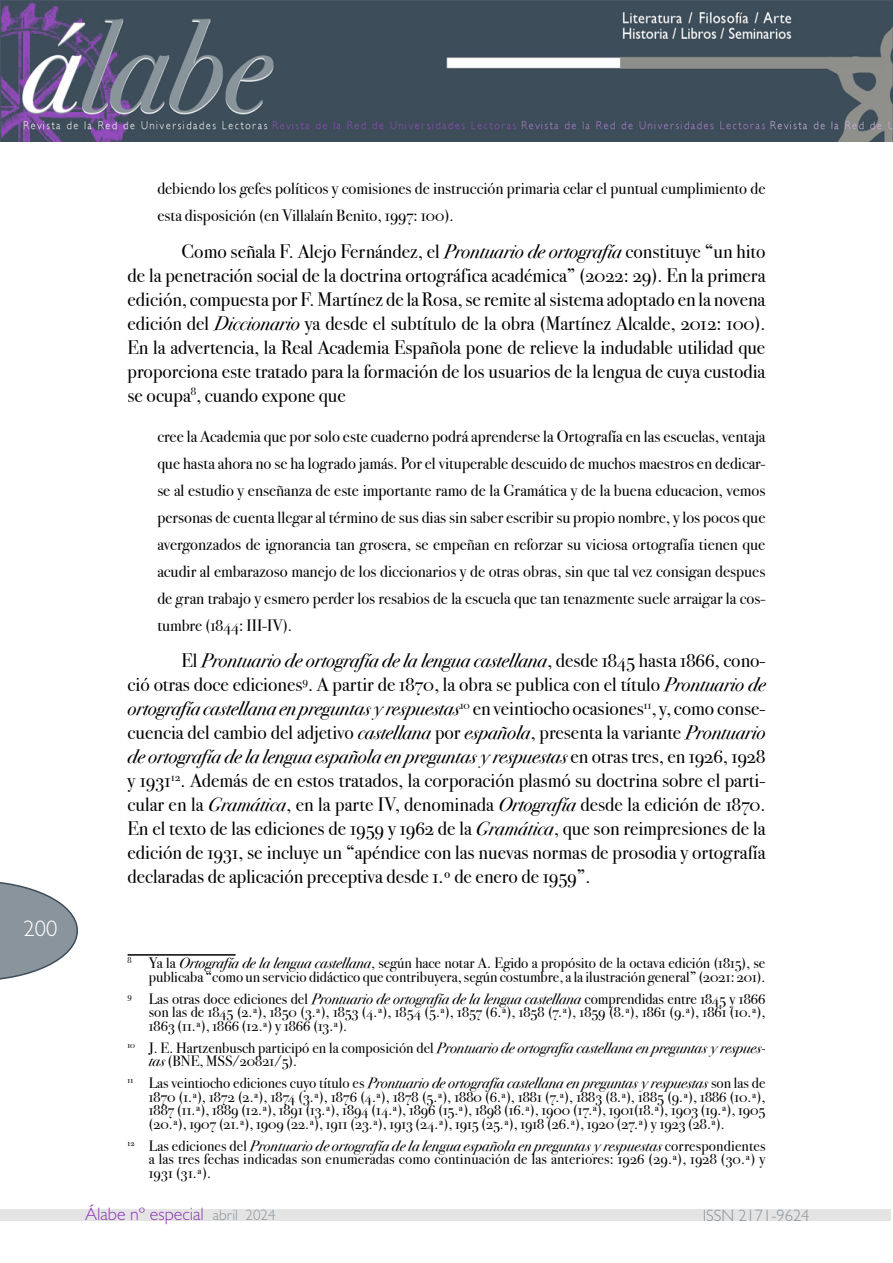
<style>
.page{position:relative;width:893px;height:1263px;background:#fff}
.page>*{position:absolute;margin:0;border:0;box-sizing:border-box;transform-origin:0 0}
.t1{font:300 22.5px "Gill Sans";color:#fff}
.t2{font:19.5px/24px "Bodoni Svty Two OSITCTT Book";color:#000;text-align:justify}
.t3{font:19.5px "Bodoni Svty Two OSITCTT Book It";color:#000}
.t4{font:300 18px "Gill Sans";color:#9038b7}
.t5{font:16.5px/27px "Bodoni Svty Two OSITCTT Book";color:#000}
.t6{font:300 16.5px "Gill Sans";color:#8b959c}
.t7{font:15px/13.5px "Bodoni Svty Two OSITCTT Book";color:#000;text-align:justify}
.t8{font:15px "Bodoni Svty Two OSITCTT Book It";color:#000}
.s1{font-family:"Bodoni Svty Two OSITCTT Book It"}
.s2{font-family:"Bodoni Svty Two OSITCTT Book"}
.s3{font-size:15px;color:#8b959c}
</style>
<div class="page">
<svg style="left:0;top:882px;width:78px;height:98px"></svg>
<img style="left:0;top:0;width:893px;height:141px">
<div style="left:0;top:1210px;width:891px;height:11px;background:#e4e4e4"></div>
<hr style="left:128px;top:954px;width:108px;height:2px;background:#000">
<p class="t1" style="left:24px;top:915px;width:35px">200</p>
<p class="t5" style="left:157px;top:175px;width:610px">debiendo los gefes políticos y comisiones de instrucción primaria celar el puntual cumplimiento de esta disposición (en Villalaín Benito, 1997: 100).</p>
<p class="t2" style="left:128px;top:239px;width:639px;text-indent:54px">Como señala F. Alejo Fernández, el <span class="s1">Prontuario de ortografía</span> constituye “un hito de la penetración social de la doctrina ortográfica académica” (2022: 29). En la primera edición, compuesta por F. Martínez de la Rosa, se remite al sistema adoptado en la novena edición del <span class="s1">Diccionario</span> ya desde el subtítulo de la obra (Martínez Alcalde, 2012: 100).<br>En la advertencia, la Real Academia Española pone de relieve la indudable utilidad que proporciona este tratado para la formación de los usuarios de la lengua de cuya custodia se ocupa<sup>8</sup>, cuando expone que</p>
<p class="t5" style="left:157px;top:423px;width:610px;text-align:justify">cree la Academia que por solo este cuaderno podrá aprenderse la Ortografía en las escuelas, ventaja que hasta ahora no se ha logrado jamás. Por el vituperable descuido de muchos maestros en dedicar&shy;se al estudio y enseñanza de este importante ramo de la Gramática y de la buena educacion, vemos personas de cuenta llegar al término de sus dias sin saber escribir su propio nombre, y los pocos que avergonzados de ignorancia tan grosera, se empeñan en reforzar su viciosa ortografía tienen que acudir al embarazoso manejo de los diccionarios y de otras obras, sin que tal vez consigan despues de gran trabajo y esmero perder los resabios de la escuela que tan tenazmente suele arraigar la cos&shy;tumbre (1844: III-IV).</p>
<p class="t3" style="left:182px;top:649px;width:585px"><span class="s2">El</span> Prontuario de ortografía de la lengua castellana<span class="s2">, desde 1845 hasta 1866, cono-</span></p>
<p class="t2" style="left:128px;top:673px;width:639px">ció otras doce ediciones<sup>9</sup>. A partir de 1870, la obra se publica con el título <span class="s1">Prontuario de</span></p>
<p class="t3" style="left:128px;top:697px;width:639px">ortografía castellana en preguntas y respuestas<sup>10</sup> <span class="s2">en veintiocho ocasiones</span><sup>11</sup><span class="s2">, y, como conse-</span></p>
<p class="t2" style="left:128px;top:721px;width:639px">cuencia del cambio del adjetivo <span class="s1">castellana</span> por <span class="s1">española</span>, presenta la variante <span class="s1">Prontuario</span></p>
<p class="t3" style="left:128px;top:745px;width:639px">de ortografía de la lengua española en preguntas y respuestas <span class="s2">en otras tres, en 1926, 1928</span></p>
<p class="t2" style="left:128px;top:769px;width:639px">y 1931<sup>12</sup>. Además de en estos tratados, la corporación plasmó su doctrina sobre el parti&shy;cular en la <span class="s1">Gramática</span>, en la parte IV, denominada <span class="s1">Ortografía</span> desde la edición de 1870.<br>En el texto de las ediciones de 1959 y 1962 de la <span class="s1">Gramática</span>, que son reimpresiones de la edición de 1931, se incluye un “apéndice con las nuevas normas de prosodia y ortografía declaradas de aplicación preceptiva desde 1.º de enero de 1959”.</p>
<p class="t7" style="left:128px;top:957px;width:639px;text-align:right"><sup>8</sup> Ya la <span class="s1">Ortografía de la lengua castellana</span>, según hace notar A. Egido a propósito de la octava edición (1815), se publicaba “como un servicio didáctico que contribuyera, según costumbre, a la ilustración general” (2021: 201).</p>
<p class="t7" style="left:149px;top:992px;width:618px;text-indent:-21px"><sup>9</sup> Las otras doce ediciones del <span class="s1">Prontuario de ortografía de la lengua castellana</span> comprendidas entre 1845 y 1866 son las de 1845 (2.ª), 1850 (3.ª), 1853 (4.ª), 1854 (5.ª), 1857 (6.ª), 1858 (7.ª), 1859 (8.ª), 1861 (9.ª), 1861 (10.ª), 1863 (11.ª), 1866 (12.ª) y 1866 (13.ª).</p>
<p class="t8" style="left:128px;top:1039px;width:639px"><sup>10</sup> <span class="s2">J. E. Hartzenbusch participó en la composición del</span> Prontuario de ortografía castellana en preguntas y respues-</p>
<p class="t7" style="left:149px;top:1055px;width:150px"><span class="s1">tas</span> (BNE, MSS/20821/5).</p>
<p class="t8" style="left:128px;top:1074px;width:639px"><sup>11</sup> <span class="s2">Las veintiocho ediciones cuyo título es</span> Prontuario de ortografía castellana en preguntas y respuestas <span class="s2">son las de</span></p>
<p class="t7" style="left:149px;top:1090px;width:618px">1870 (1.ª), 1872 (2.ª), 1874 (3.ª), 1876 (4.ª), 1878 (5.ª), 1880 (6.ª), 1881 (7.ª), 1883 (8.ª), 1885 (9.ª), 1886 (10.ª), 1887 (11.ª), 1889 (12.ª), 1891 (13.ª), 1894 (14.ª), 1896 (15.ª), 1898 (16.ª), 1900 (17.ª), 1901(18.ª), 1903 (19.ª), 1905 (20.ª), 1907 (21.ª), 1909 (22.ª), 1911 (23.ª), 1913 (24.ª), 1915 (25.ª), 1918 (26.ª), 1920 (27.ª) y 1923 (28.ª).</p>
<p class="t8" style="left:128px;top:1137px;width:639px"><sup>12</sup> <span class="s2">Las ediciones del</span> Prontuario de ortografía de la lengua española en preguntas y respuestas <span class="s2">correspondientes</span></p>
<p class="t7" style="left:149px;top:1153px;width:618px">a las tres fechas indicadas son enumeradas como continuación de las anteriores: 1926 (29.ª), 1928 (30.ª) y<br>1931 (31.ª).</p>
<p class="t4" style="left:85px;top:1203px;width:192px">Álabe nº especial <span class="s3">abril 2024</span></p>
<p class="t6" style="left:703px;top:1205px;width:108px">ISSN 2171-9624</p>
</div>
